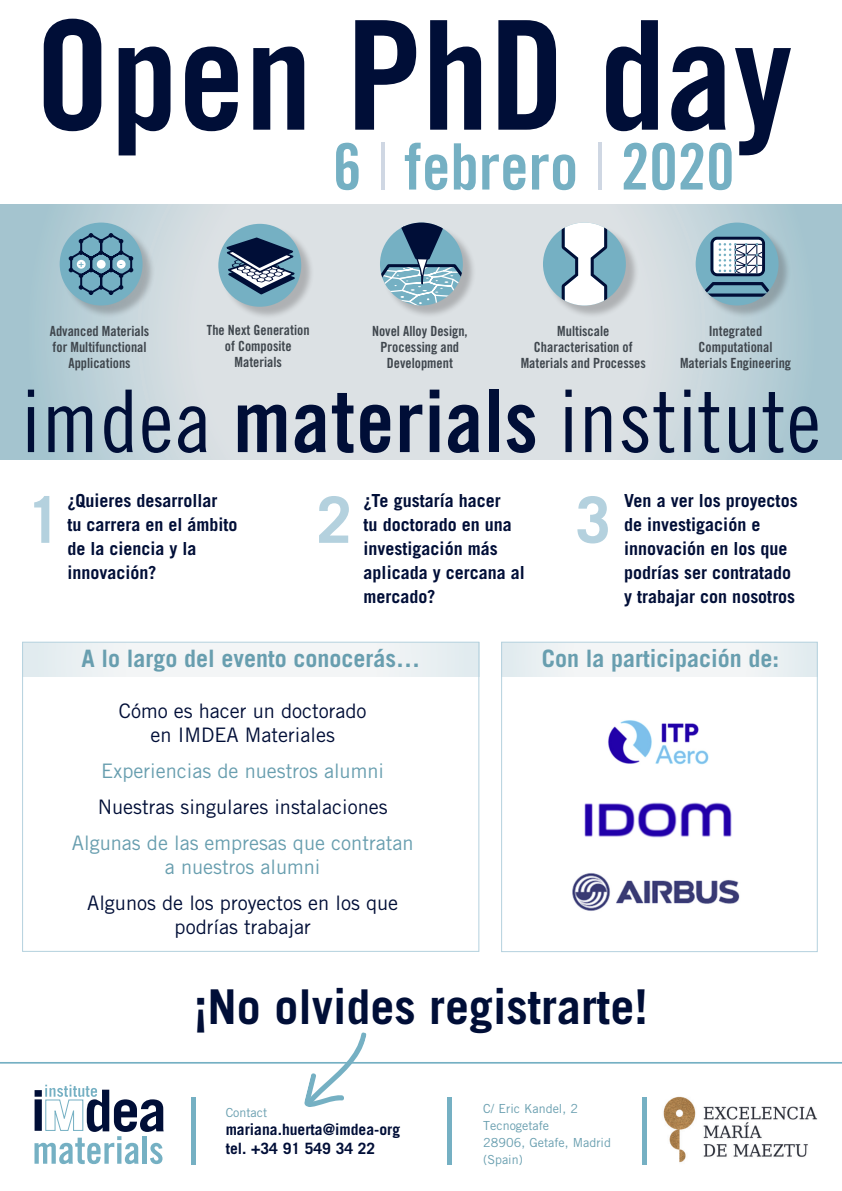
<style>
.page{position:relative;width:842px;height:1191px;background:#fff}
.page>*{position:absolute;margin:0;border:0;box-sizing:border-box;transform-origin:0 0}
.t1{font:151.6px "Trade Gothic Bold Cond Twenty";color:#000e37}
.t2{font:86.5px "Trade Gothic Cond Eighteen";letter-spacing:.01em;color:#000e37}
.t3{font:64px "Trade Gothic Bold Cond Twenty";color:#75b0c3}
.t4{font:700 64px "Trade Gothic";color:#b4d1de}
.t5{font:700 48px "Trade Gothic";color:#000e37}
.t6{font:700 24px "Trade Gothic";color:#689eaf}
.t7{font:20px/24px "Trade Gothic";color:#000e37;text-align:center}
.t8{font:20px/24px "Trade Gothic";color:#689eaf;text-align:center}
.t9{font:700 18px/24px "Trade Gothic";color:#000e37}
.t10{font:700 15.6px/18.7px "Trade Gothic";color:#000e37}
.t11{font:14px/16px "Trade Gothic Bold Cond Twenty";color:#3f464d;text-align:center}
.t12{font:12.5px/17.2px "Trade Gothic";color:#689eaf}
.t13{font:9.5px "Trade Gothic Bold Cond Twenty";color:#75b0c3}
.s1{font-family:"Trade Gothic";font-weight:300;color:#cfd7e3}
.s2{font-family:"Trade Gothic Bold Cond Twenty"}
</style>
<div class="page">
<svg style="left:0;top:205px;width:842px;height:254px;background:#cbd8dd"></svg>
<div style="left:23px;top:642px;width:456px;height:34px;background:linear-gradient(to right,#eef3f4,#eff3f4)"></div>
<div style="left:22px;top:642px;width:457px;height:309px;border:1px solid #b4d1de"></div>
<div style="left:502px;top:642px;width:315px;height:34px;background:linear-gradient(to right,#eff3f4,#eff3f4)"></div>
<div style="left:501px;top:642px;width:316px;height:310px;border:1px solid #b4d1de"></div>
<hr style="left:192px;top:1096px;width:4px;height:68px;background:#75b0c3">
<hr style="left:448px;top:1096px;width:4px;height:68px;background:#75b0c3">
<div style="left:642px;top:1096px;width:5px;height:68px;background:#75b0c3"></div>
<svg style="left:35px;top:1084px;width:129px;height:80px"></svg>
<hr style="left:0;top:1062px;width:842px;height:1px;background:#75b0c3">
<img style="left:663px;top:1096px;width:155px;height:67px">
<div style="left:62px;top:224px;width:94px;height:95px;background:#231f20;opacity:.25"></div>
<div style="left:60px;top:222px;width:83px;height:83px;background:#75b0c3;border-radius:50%"></div>
<svg style="left:68px;top:233px;width:65px;height:62px"></svg>
<div style="left:382px;top:224px;width:94px;height:95px;background:#231f20;opacity:.25"></div>
<svg style="left:380px;top:222px;width:83px;height:83px;background:#7e9fb1"></svg>
<div style="left:697px;top:224px;width:95px;height:95px;background:#231f20;opacity:.25"></div>
<div style="left:696px;top:222px;width:82px;height:83px;background:#75b0c3;border-radius:50%"></div>
<svg style="left:700px;top:282px;width:73px;height:15px"></svg>
<svg style="left:710px;top:237px;width:55px;height:39px;background:#9faab9"></svg>
<div style="left:545px;top:224px;width:94px;height:95px;background:#231f20;opacity:.25"></div>
<div style="left:543px;top:223px;width:83px;height:82px;background:#75b0c3;border-radius:50%"></div>
<svg style="left:562px;top:223px;width:45px;height:82px"></svg>
<div style="left:220px;top:226px;width:95px;height:94px;background:#231f20;opacity:.25"></div>
<div style="left:218px;top:224px;width:83px;height:83px;background:#75b0c3;border-radius:50%"></div>
<svg style="left:225px;top:236px;width:73px;height:59px"></svg>
<svg style="left:304px;top:1032px;width:63px;height:75px"></svg>
<img style="left:572px;top:720px;width:168px;height:191px">
<h1 class="t1" style="left:35px;top:-17px;width:759px">Open PhD day</h1>
<h3 class="t3" style="left:333px;top:128px;width:403px">6 <span class="s1">|</span> febrero <span class="s1">|</span> 2020</h3>
<p class="t13" style="left:78px;top:257px;width:7px">+</p>
<p class="t13" style="left:120px;top:257px;width:5px">-</p>
<p class="t11" style="left:207px;top:322px;width:104px">The Next Generation of Composite<br>Materials</p>
<h2 class="t2" style="left:21px;top:370px;width:801px">imdea <span class="s2">materials</span> institute</h2>
<p class="t11" style="left:50px;top:323px;width:101px">Advanced Materials for Multifunctional<br>Applications</p>
<p class="t11" style="left:372px;top:323px;width:97px">Novel Alloy Design,<br>Processing and<br>Development</p>
<p class="t11" style="left:680px;top:323px;width:113px">Integrated<br>Computational<br>Materials Engineering</p>
<p class="t11" style="left:521px;top:323px;width:127px">Multiscale<br>Characterisation of<br>Materials and Processes</p>
<h3 class="t4" style="left:26px;top:480px;width:37px">1</h3>
<p class="t9" style="left:364px;top:488px;width:163px">¿Te gustaría hacer<br>tu doctorado en una investigación más aplicada y cercana al mercado?</p>
<p class="t9" style="left:68px;top:488px;width:172px">¿Quieres desarrollar<br>tu carrera en el ámbito de la ciencia y la innovación?</p>
<h3 class="t4" style="left:316px;top:480px;width:37px">2</h3>
<p class="t9" style="left:624px;top:488px;width:175px">Ven a ver los proyectos de investigación e innovación en los que podrías ser contratado y trabajar con nosotros</p>
<h3 class="t4" style="left:575px;top:480px;width:37px">3</h3>
<h3 class="t6" style="left:81px;top:643px;width:340px">A lo largo del evento conocerás…</h3>
<h3 class="t6" style="left:542px;top:643px;width:239px">Con la participación de:</h3>
<p class="t7" style="left:119px;top:698px;width:249px">Cómo es hacer un doctorado en IMDEA Materiales</p>
<p class="t8" style="left:101px;top:758px;width:284px">Experiencias de nuestros alumni</p>
<p class="t7" style="left:98px;top:794px;width:291px">Nuestras singulares instalaciones</p>
<p class="t8" style="left:72px;top:830px;width:343px">Algunas de las empresas que contratan a nuestros alumni</p>
<p class="t7" style="left:87px;top:890px;width:313px">Algunos de los proyectos en los que podrías trabajar</p>
<h3 class="t5" style="left:194px;top:977px;width:455px">¡No olvides registrarte!</h3>
<p class="t12" style="left:226px;top:1103px;width:43px">Contact</p>
<p class="t10" style="left:226px;top:1120px;width:176px">mariana.huerta@imdea-org tel. +34 91 549 34 22</p>
<p class="t12" style="left:483px;top:1099px;width:129px">C/ Eric Kandel, 2<br>Tecnogetafe<br>28906, Getafe, Madrid (Spain)</p>
</div>
